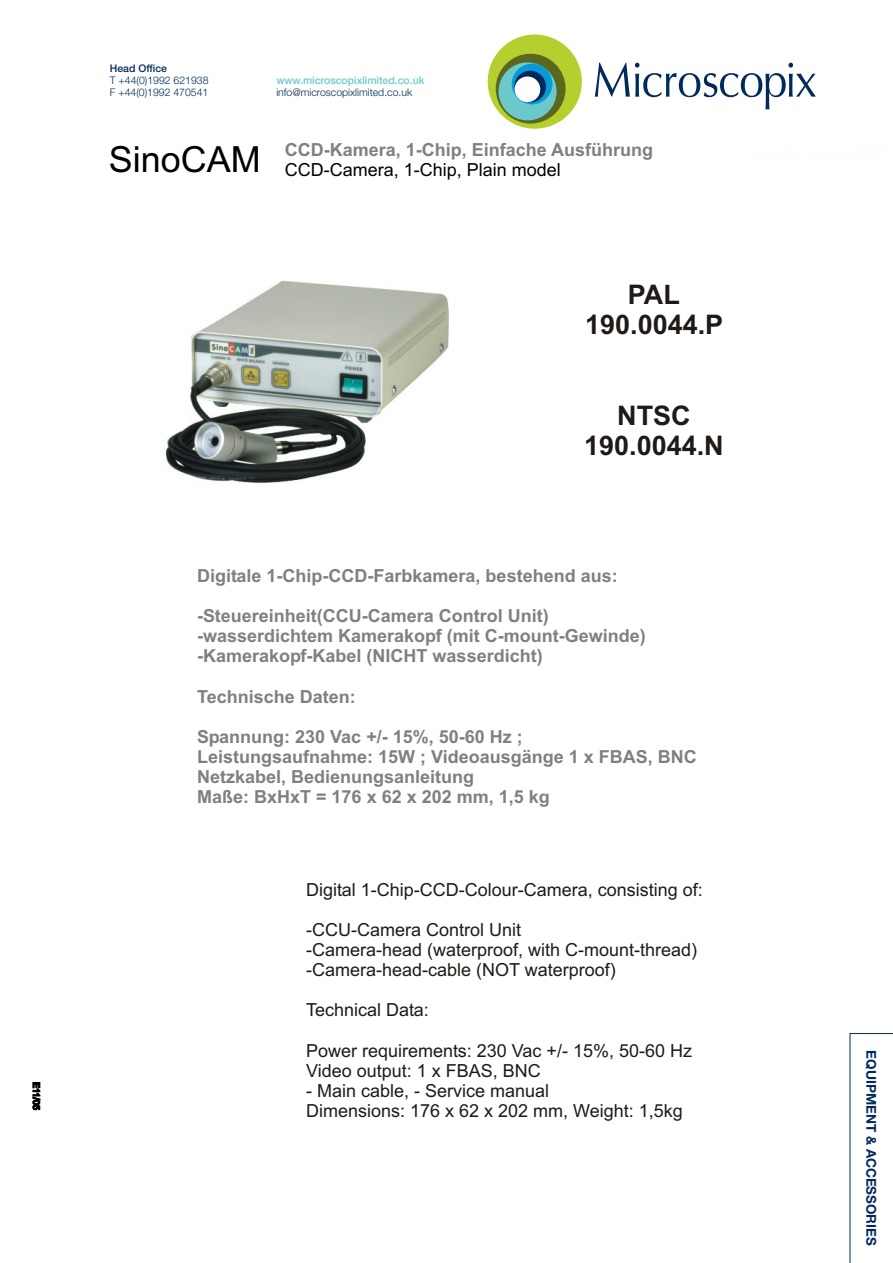
<style>
.page{position:relative;width:893px;height:1263px;background:#fff}
.page>*{position:absolute;margin:0;border:0;box-sizing:border-box;transform-origin:0 0}
.t1{font:36px "Arial";color:#000}
.t2{font:700 27px/30.2px "Arial";color:#1f1a17;text-align:center}
.t3{font:700 18px/20.1px "Arial";color:#808080}
.t4{font:18px/20.1px "Arial";color:#1f1a17}
.t5{font:18px "Arial";color:#000}
.t6{font:700 13.5px "Helvetica Neue";color:#002a5b}
.t7{font:300 10.5px/12px "Helvetica Neue";color:#002a5b}
.t8{font:500 10.5px "Helvetica Neue";color:#6bc9cc}
.t9{font:500 10.5px "Helvetica Neue";color:#002a5b}
.t10{font:9px "Arial";color:#1f1a17}
</style>
<div class="page">
<img style="left:165px;top:280px;width:284px;height:203px">
<div style="left:488px;top:35px;width:94px;height:94px;background:#b6cf2f;border-radius:50%"></div>
<div style="left:496px;top:54px;width:69px;height:70px;background:#5b671e;border-radius:50%"></div>
<div style="left:499px;top:62px;width:58px;height:58px;background:#6bc9cc;border-radius:50%"></div>
<div style="left:512px;top:64px;width:40px;height:40px;background:#069ad9;border-radius:50%"></div>
<div style="left:514px;top:71px;width:32px;height:31px;background:#002a5b;border-radius:50%"></div>
<div style="left:515px;top:76px;width:25px;height:26px;background:#fff;border-radius:50%"></div>
<svg style="left:595px;top:63px;width:221px;height:46px"></svg>
<hr style="left:850px;top:1033px;width:1px;height:230px;background:#002a5b">
<hr style="left:850px;top:1033px;width:43px;height:1px;background:#002a5b">
<p class="t10" style="left:40px;top:1082px;width:29px;rotate:90deg">E11/05</p>
<p class="t9" style="left:110px;top:64px;width:59px">Head Office</p>
<p class="t7" style="left:110px;top:75px;width:100px">T +44(0)1992 621938<br>F +44(0)1992 470541</p>
<p class="t8" style="left:276px;top:76px;width:150px">www.microscopixlimited.co.uk</p>
<p class="t7" style="left:276px;top:87px;width:137px">info@microscopixlimited.co.uk</p>
<h1 class="t1" style="left:109px;top:146px;width:154px">SinoCAM</h1>
<p class="t3" style="left:285px;top:141px;width:370px">CCD-Kamera, 1-Chip, Einfache Ausführung</p>
<p class="t5" style="left:285px;top:163px;width:278px">CCD-Camera, 1-Chip, Plain model</p>
<h2 class="t2" style="left:585px;top:282px;width:140px">PAL<br>190.0044.P</h2>
<h2 class="t2" style="left:584px;top:403px;width:141px">NTSC<br>190.0044.N</h2>
<p class="t3" style="left:197px;top:567px;width:422px">Digitale 1-Chip-CCD-Farbkamera, bestehend aus:</p>
<p class="t3" style="left:197px;top:607px;width:450px">-Steuereinheit(CCU-Camera Control Unit) -wasserdichtem Kamerakopf (mit C-mount-Gewinde) -Kamerakopf-Kabel (NICHT wasserdicht)</p>
<p class="t3" style="left:197px;top:688px;width:160px">Technische Daten:</p>
<p class="t3" style="left:197px;top:728px;width:501px">Spannung: 230 Vac +/- 15%, 50-60 Hz ; Leistungsaufnahme: 15W ; Videoausgänge 1 x FBAS, BNC Netzkabel, Bedienungsanleitung<br>Maße: BxHxT = 176 x 62 x 202 mm, 1,5 kg</p>
<p class="t4" style="left:306px;top:881px;width:398px">Digital 1-Chip-CCD-Colour-Camera, consisting of:</p>
<p class="t4" style="left:306px;top:921px;width:393px">-CCU-Camera Control Unit<br>-Camera-head (waterproof, with C-mount-thread) -Camera-head-cable (NOT waterproof)</p>
<p class="t4" style="left:306px;top:1002px;width:124px">Technical Data:</p>
<p class="t4" style="left:306px;top:1042px;width:387px">Power requirements: 230 Vac +/- 15%, 50-60 Hz<br>Video output: 1 x FBAS, BNC</p>
<p class="t4" style="left:306px;top:1082px;width:378px">- Main cable, - Service manual<br>Dimensions: 176 x 62 x 202 mm, Weight: 1,5kg</p>
<p class="t6" style="left:876px;top:1050px;width:197px;rotate:90deg">EQUIPMENT &amp; ACCESSORIES</p>
</div>
